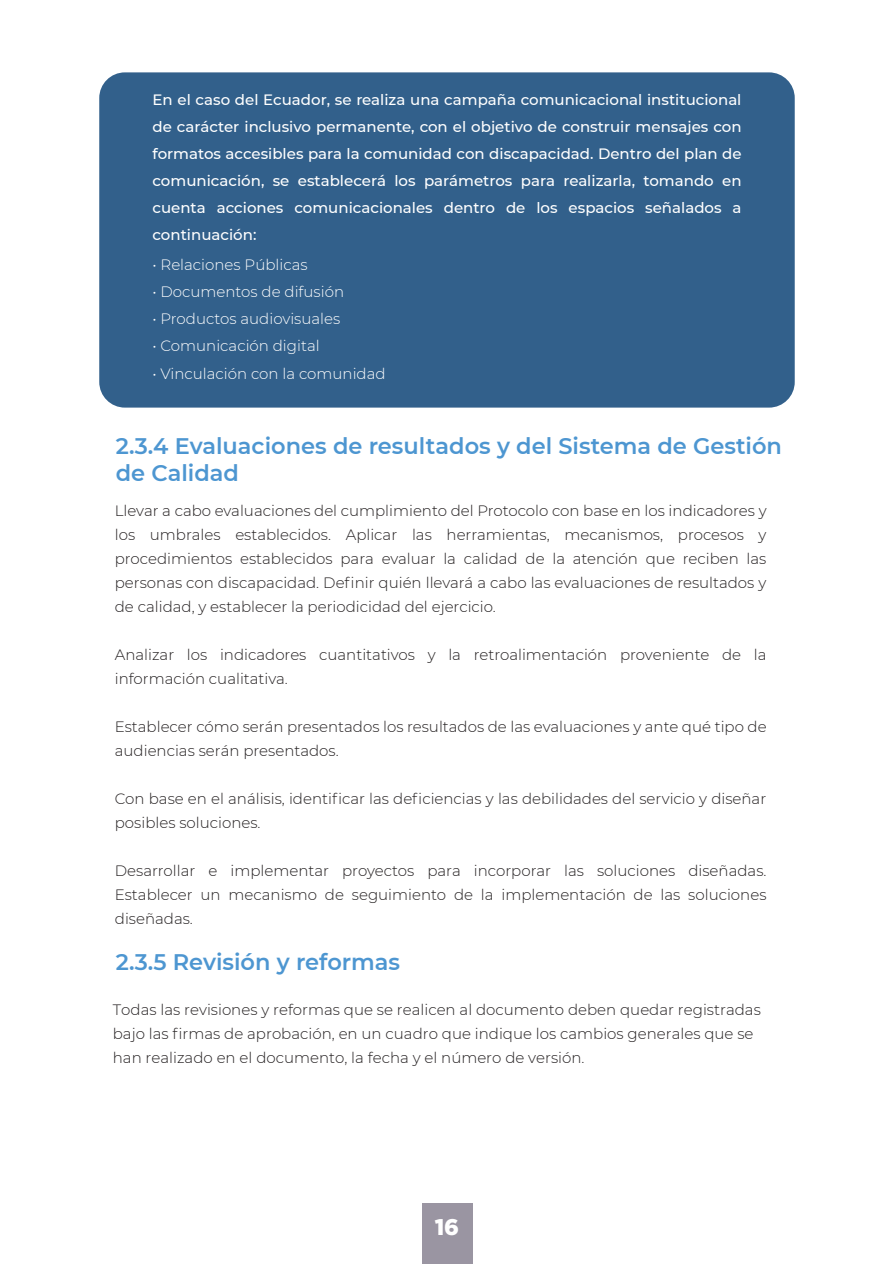
<style>
.page{position:relative;width:894px;height:1264px;background:#fff}
.page>*{position:absolute;margin:0;border:0;box-sizing:border-box;transform-origin:0 0}
.t1{font:900 22.65px "Gotham";color:#fff}
.t2{font:600 22.5px/27px "Montserrat";color:#4d96d1}
.t3{font:300 15px/24px "Montserrat";color:#231f20}
.t4{font:500 15px/27px "Montserrat";color:#fff;text-align:justify}
.t5{font:300 15px "Montserrat";color:#fff}
</style>
<div class="page">
<div style="left:422px;top:1203px;width:50px;height:61px;background:#9a95a2"></div>
<div style="left:99px;top:72px;width:695px;height:335px;background:#32608b;border-radius:26px"></div>
<p class="t4" style="left:152px;top:86px;width:590px">En el caso del Ecuador, se realiza una campaña comunicacional institucional de carácter inclusivo permanente, con el objetivo de construir mensajes con formatos accesibles para la comunidad con discapacidad. Dentro del plan de comunicación, se establecerá los parámetros para realizarla, tomando en cuenta acciones comunicacionales dentro de los espacios señalados a continuación:</p>
<p class="t5" style="left:152px;top:255px;width:157px">• Relaciones Públicas</p>
<p class="t5" style="left:152px;top:282px;width:193px">• Documentos de difusión</p>
<p class="t5" style="left:152px;top:309px;width:189px">• Productos audiovisuales</p>
<p class="t5" style="left:152px;top:336px;width:169px">• Comunicación digital</p>
<p class="t5" style="left:152px;top:363px;width:235px">• Vinculación con la comunidad</p>
<h2 class="t2" style="left:116px;top:431px;width:668px">2.3.4 Evaluaciones de resultados y del Sistema de Gestión de Calidad</h2>
<p class="t3" style="left:115px;top:498px;width:653px;text-align:justify">Llevar a cabo evaluaciones del cumplimiento del Protocolo con base en los indicadores y los umbrales establecidos. Aplicar las herramientas, mecanismos, procesos y procedimientos establecidos para evaluar la calidad de la atención que reciben las personas con discapacidad. Definir quién llevará a cabo las evaluaciones de resultados y de calidad, y establecer la periodicidad del ejercicio.</p>
<p class="t3" style="left:115px;top:642px;width:653px">Analizar los indicadores cuantitativos y la retroalimentación proveniente de la información cualitativa.</p>
<p class="t3" style="left:115px;top:714px;width:653px">Establecer cómo serán presentados los resultados de las evaluaciones y ante qué tipo de audiencias serán presentados.</p>
<p class="t3" style="left:115px;top:786px;width:653px">Con base en el análisis, identificar las deficiencias y las debilidades del servicio y diseñar posibles soluciones.</p>
<p class="t3" style="left:115px;top:858px;width:653px;text-align:justify">Desarrollar e implementar proyectos para incorporar las soluciones diseñadas.<br>Establecer un mecanismo de seguimiento de la implementación de las soluciones diseñadas.</p>
<h2 class="t2" style="left:116px;top:948px;width:286px">2.3.5 Revisión y reformas</h2>
<p class="t3" style="left:113px;top:997px;width:649px">Todas las revisiones y reformas que se realicen al documento deben quedar registradas bajo las firmas de aprobación, en un cuadro que indique los cambios generales que se han realizado en el documento, la fecha y el número de versión.</p>
<h1 class="t1" style="left:435px;top:1210px;width:26px">16</h1>
</div>
